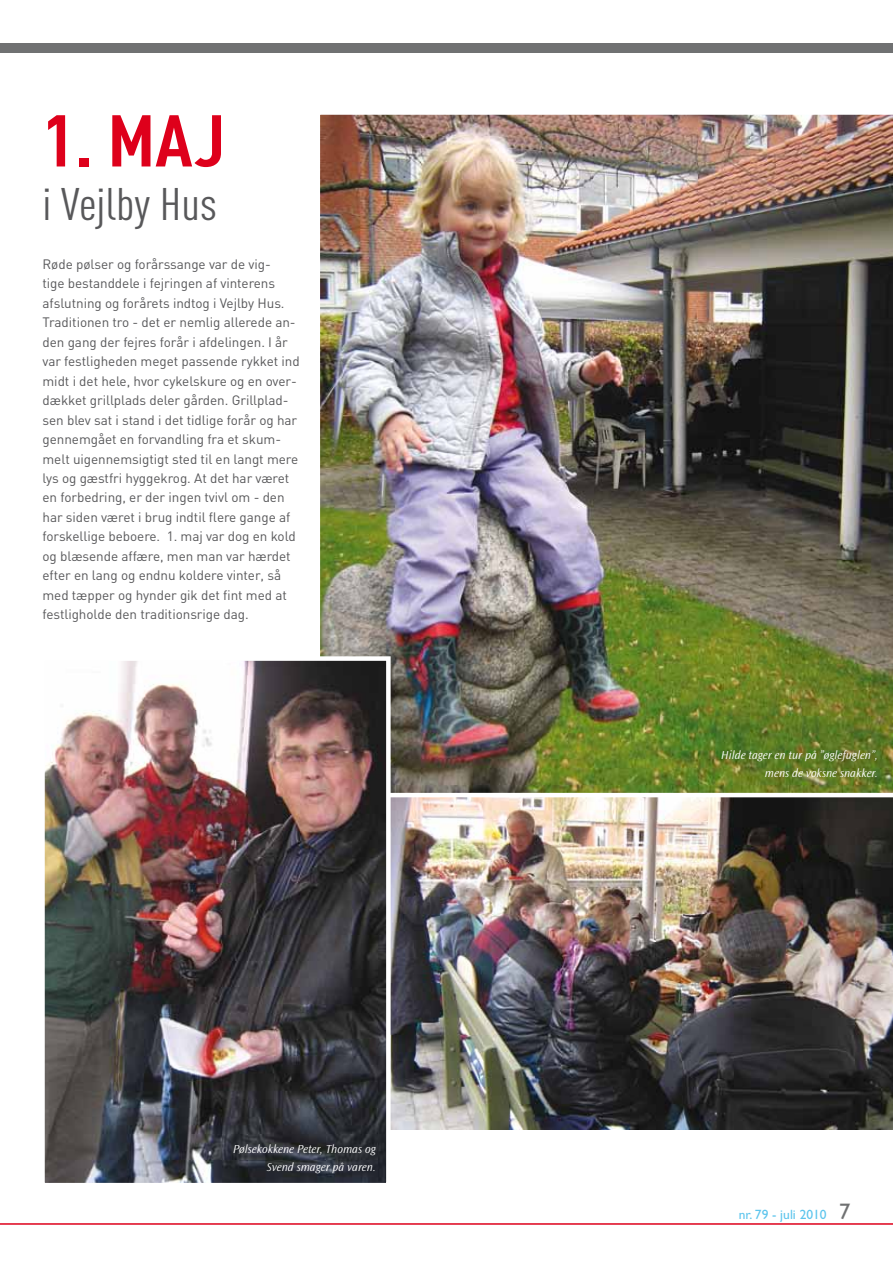
<style>
.page{position:relative;width:893px;height:1263px;background:#fff}
.page>*{position:absolute;margin:0;border:0;box-sizing:border-box;transform-origin:0 0}
.t1{font:700 72px "DIN Cond";color:#de001b;scale:1.11 1}
.t2{font:45px "DIN Cond";color:#58585a;scale:1.11 1}
.t3{font:13.5px/19.5px "DIN";letter-spacing:-.005em;color:#58585a}
.t4{font:13.5px "Gill Sans";color:#5ec5ed}
.t5{font:12px/18px "Ocean Sans MM It 310 475";letter-spacing:-.01em;color:#fff;text-align:right}
.s1{font-size:22.5px;color:#707172}
</style>
<div class="page">
<hr style="left:0;top:1223px;width:893px;height:2px;background:#de001b">
<img style="left:391px;top:797px;width:502px;height:332px">
<div style="left:0;top:43px;width:893px;height:10px;background:#707172"></div>
<img style="left:320px;top:114px;width:573px;height:679px">
<img style="left:45px;top:661px;width:341px;height:521px">
<div style="left:40px;top:656px;width:351px;height:531px;border:4px solid #fff"></div>
<h1 class="t1" style="left:43px;top:97px;width:166px">1. maj</h1>
<h2 class="t2" style="left:43px;top:178px;width:163px">i Vejlby Hus  </h2>
<p class="t3" style="left:43px;top:254px;width:259px">Røde pølser og forårssange var de vig-<br>tige bestanddele i fejringen af vinterens afslutning og forårets indtog i Vejlby Hus.<br>Traditionen tro - det er nemlig allerede an&shy;den gang der fejres forår i afdelingen. I år var festligheden meget passende rykket ind midt i det hele, hvor cykelskure og en over&shy;dækket grillplads deler gården. Grillplad&shy;sen blev sat i stand i det tidlige forår og har gennemgået en forvandling fra et skum&shy;melt uigennemsigtigt sted til en langt mere lys og gæstfri hyggekrog. At det har været en forbedring, er der ingen tvivl om - den har siden været i brug indtil flere gange af forskellige beboere. 1. maj var dog en kold og blæsende affære, men man var hærdet efter en lang og endnu koldere vinter, så med tæpper og hynder gik det fint med at festligholde den traditionsrige dag.</p>
<p class="t5" style="left:233px;top:1140px;width:144px">Pølsekokkene Peter, Thomas og<br>Svend smager på varen.</p>
<p class="t5" style="left:721px;top:746px;width:158px">Hilde tager en tur på ”øglefuglen”, mens de voksne snakker.</p>
<p class="t4" style="left:739px;top:1206px;width:113px">nr. 79 - juli 2010 <span class="s1">7</span></p>
</div>
